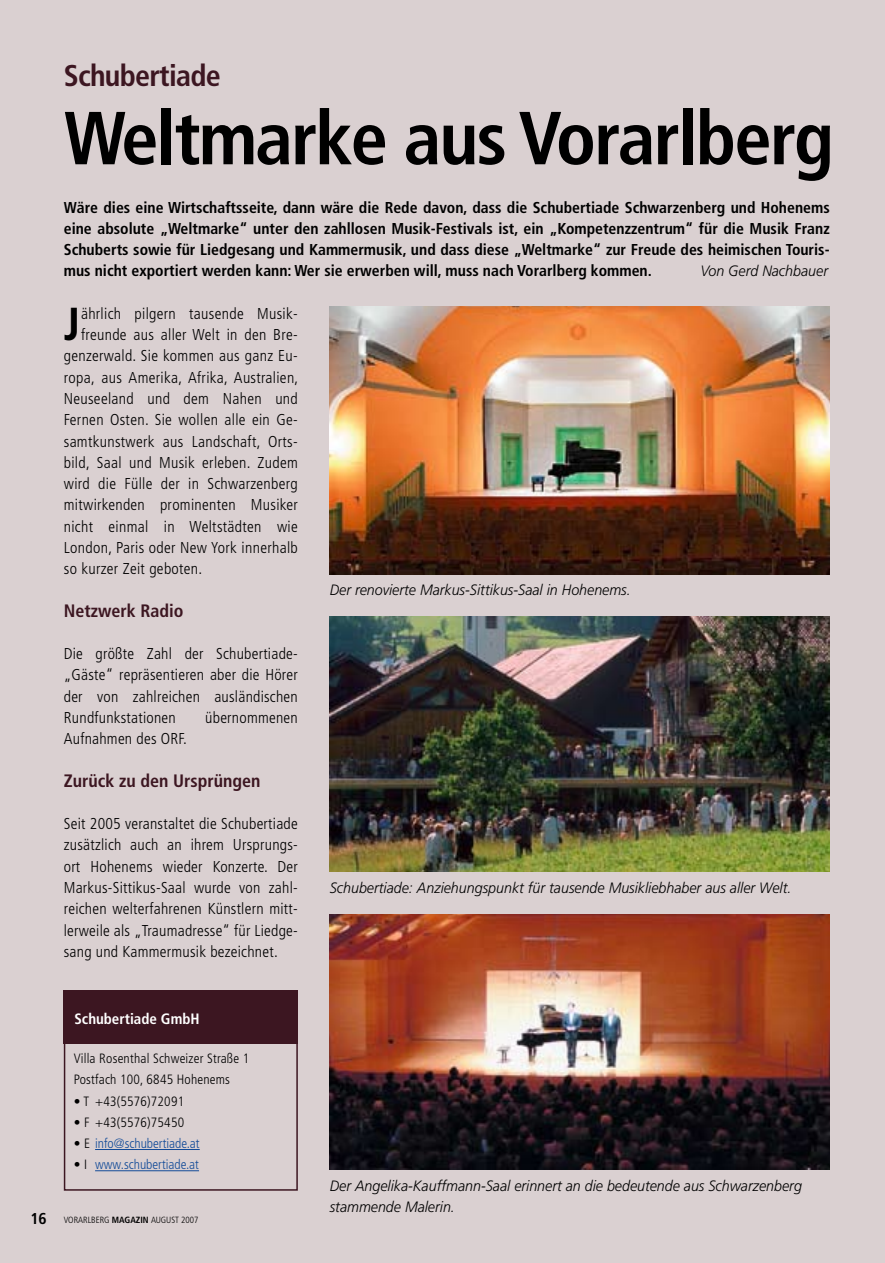
<style>
.page{position:relative;width:885px;height:1263px;background:#fff}
.page>*{position:absolute;margin:0;border:0;box-sizing:border-box;transform-origin:0 0}
.t1{font:700 condensed 75px "Frutiger";letter-spacing:-.025em;color:#000}
.t2{font:700 condensed 46.2px "Frutiger";color:#000}
.t3{font:700 condensed 30px "Frutiger";letter-spacing:-.025em;color:#3c1621}
.t4{font:700 condensed 18px "Frutiger";color:#3c1621}
.t5{font:300 condensed 15.75px/21.3px "Frutiger";letter-spacing:.02em;color:#000;text-align:justify}
.t6{font:700 condensed 15.75px/21.3px "Frutiger";color:#000;text-align:justify}
.t7{font:italic 300 15px/21.3px "Frutiger";color:#000;scale:.95 1}
.t8{font:700 condensed 15px "Frutiger";color:#fff}
.t9{font:300 condensed 13.5px/21.3px "Frutiger";letter-spacing:.015em;color:#000}
.t10{font:300 condensed 13.5px "Frutiger";color:#134b98}
.t11{font:300 condensed 9px "Frutiger";color:#000}
.t12{font:700 condensed 9px "Frutiger";color:#000}
.s1{color:#000}
.s2{font-weight:700;font-size:15.75px}
.s3{font-weight:300}
</style>
<div class="page">
<div style="left:0;top:0;width:884px;height:1263px;background:#dad0d1"></div>
<img style="left:330px;top:617px;width:499px;height:255px">
<hr style="left:95px;top:1149px;width:105px;height:1px;background:#134b98">
<hr style="left:95px;top:1170px;width:104px;height:1px;background:#134b98">
<div style="left:64px;top:1042px;width:234px;height:149px;border:2px solid #3c1621"></div>
<div style="left:64px;top:991px;width:234px;height:53px;background:#3c1621"></div>
<img style="left:330px;top:914px;width:499px;height:255px">
<img style="left:330px;top:306px;width:499px;height:268px">
<h3 class="t3" style="left:64px;top:58px;width:158px">Schubertiade</h3>
<h1 class="t1" style="left:64px;top:94px;width:771px">Weltmarke aus Vorarlberg</h1>
<p class="t6" style="left:64px;top:197px;width:767px">Wäre dies eine Wirtschaftsseite, dann wäre die Rede davon, dass die Schubertiade Schwarzenberg und Hohenems eine absolute „Weltmarke“ unter den zahllosen Musik-Festivals ist, ein „Kompetenzzentrum“ für die Musik Franz Schuberts sowie für Liedgesang und Kammermusik, und dass diese „Weltmarke“ zur Freude des heimischen Touris&shy;mus nicht exportiert werden kann: Wer sie erwerben will, muss nach Vorarlberg kommen.</p>
<p class="t7" style="left:700px;top:261px;width:136px">Von Gerd Nachbauer</p>
<h2 class="t2" style="left:64px;top:297px;width:18px">J</h2>
<p class="t5" style="left:81px;top:303px;width:218px">ährlich pilgern tausende Musik-</p>
<p class="t5" style="left:81px;top:324px;width:218px">freunde aus aller Welt in den Bre-</p>
<p class="t5" style="left:64px;top:346px;width:235px">genzerwald. Sie kommen aus ganz Eu-</p>
<p class="t5" style="left:64px;top:367px;width:236px">ropa, aus Amerika, Afrika, Australien,</p>
<p class="t5" style="left:64px;top:388px;width:235px">Neuseeland und dem Nahen und</p>
<p class="t5" style="left:64px;top:409px;width:235px">Fernen Osten. Sie wollen alle ein Ge-</p>
<p class="t5" style="left:64px;top:431px;width:235px">samtkunstwerk aus Landschaft, Orts-</p>
<p class="t5" style="left:64px;top:452px;width:235px">bild, Saal und Musik erleben. Zudem</p>
<p class="t5" style="left:64px;top:473px;width:235px">wird die Fülle der in Schwarzenberg</p>
<p class="t5" style="left:64px;top:494px;width:235px">mitwirkenden prominenten Musiker</p>
<p class="t5" style="left:64px;top:516px;width:235px">nicht einmal in Weltstädten wie</p>
<p class="t5" style="left:64px;top:537px;width:235px">London, Paris oder New York innerhalb</p>
<p class="t5" style="left:64px;top:558px;width:140px">so kurzer Zeit geboten.</p>
<p class="t4" style="left:64px;top:600px;width:121px">Netzwerk Radio</p>
<p class="t5" style="left:64px;top:643px;width:235px">Die größte Zahl der Schubertiade-„Gäste“ repräsentieren aber die Hörer der von zahlreichen ausländischen Rundfunkstationen</p>
<p class="t5" style="left:205px;top:707px;width:94px">übernommenen</p>
<p class="t5" style="left:64px;top:728px;width:125px">Aufnahmen des ORF.</p>
<p class="t4" style="left:64px;top:770px;width:198px">Zurück zu den Ursprüngen</p>
<p class="t5" style="left:64px;top:813px;width:235px">Seit 2005 veranstaltet die Schubertiade zusätzlich auch an ihrem Ursprungs&shy;ort Hohenems wieder Konzerte. Der Markus--Sittikus-Saal wurde von zahl&shy;reichen welterfahrenen Künstlern mitt&shy;lerweile als „Traumadresse“ für Liedge&shy;sang und Kammermusik bezeichnet.</p>
<p class="t8" style="left:74px;top:1009px;width:127px">Schubertiade GmbH</p>
<p class="t9" style="left:74px;top:1048px;width:177px">Villa Rosenthal Schweizer Straße 1<br>Postfach 100, 6845 Hohenems</p>
<p class="t9" style="left:74px;top:1090px;width:112px">• T +43(5576)72091</p>
<p class="t9" style="left:74px;top:1112px;width:112px">• F +43(5576)75450</p>
<p class="t10" style="left:74px;top:1136px;width:127px"><span class="s1">• E</span> info@schubertiade.at</p>
<p class="t10" style="left:74px;top:1157px;width:127px"><span class="s1">• I</span> www.schubertiade.at</p>
<p class="t11" style="left:30px;top:1215px;width:44px"><span class="s2">16</span> Vorarlberg</p>
<p class="t12" style="left:112px;top:1215px;width:50px">Magazin <span class="s3">August</span></p>
<p class="t11" style="left:181px;top:1215px;width:19px">2007</p>
<p class="t7" style="left:330px;top:580px;width:318px">Der renovierte Markus-Sittikus-Saal in Hohenems.</p>
<p class="t7" style="left:330px;top:877px;width:487px">Schubertiade: Anziehungspunkt für tausende Musikliebhaber aus aller Welt.</p>
<p class="t7" style="left:330px;top:1175px;width:498px">Der Angelika-Kauffmann-Saal erinnert an die bedeutende aus Schwarzenberg stammende Malerin.</p>
</div>
